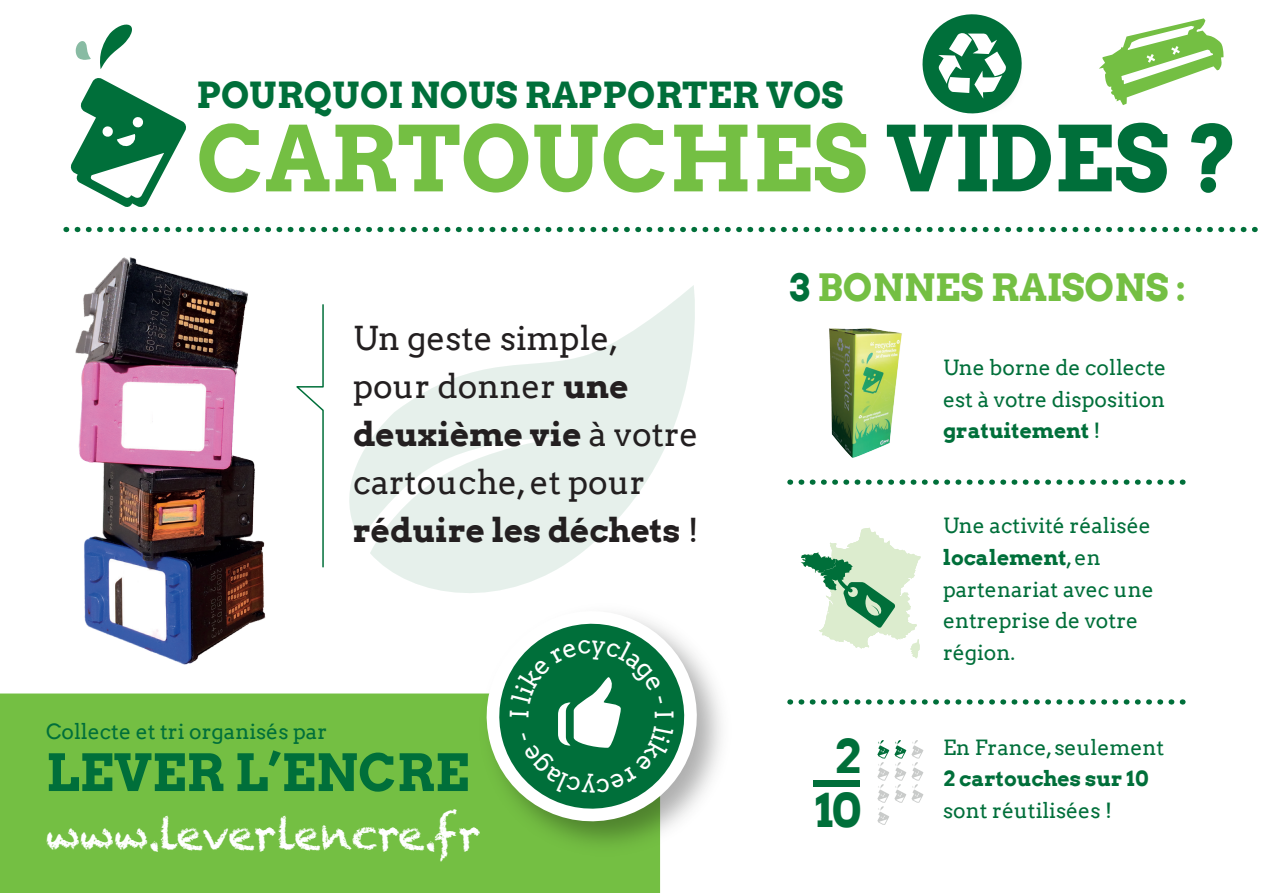
<style>
.page{position:relative;width:1263px;height:893px;background:#fff}
.page>*{position:absolute;margin:0;border:0;box-sizing:border-box;transform-origin:0 0}
.t1{font:700 90.15px "Arvo";color:#74bf43}
.t2{font:700 51px "Arvo";color:#006f3a}
.t3{font:700 46.65px/53.7px "Arvo";color:#006f3a;text-align:center}
.t4{font:42px "Chalkduster";letter-spacing:-.005em;color:#fff}
.t5{font:700 37.65px "Arvo";color:#74bf43}
.t6{font:700 36px "Arvo";color:#006f3a}
.t7{font:33px/48px "Arvo";color:#231f20}
.t8{font:21px/31.7px "Arvo";color:#006f3a;text-align:justify}
.t9{font:700 21px "Arvo";color:#006f3a}
.s1{color:#006f3a}
.s2{font-weight:700}
</style>
<div class="page">
<svg style="left:349px;top:285px;width:346px;height:308px;fill:#e6f0eb"></svg>
<img style="left:829px;top:328px;width:73px;height:130px">
<svg style="left:801px;top:528px;width:120px;height:130px"></svg>
<svg style="left:877px;top:740px;width:46px;height:85px"></svg>
<div style="left:813px;top:780px;width:47px;height:6px;background:#006f3a"></div>
<svg style="left:790px;top:479px;width:395px;height:6px"></svg>
<svg style="left:790px;top:699px;width:395px;height:6px"></svg>
<svg style="left:100px;top:24px;width:32px;height:45px"></svg>
<svg style="left:76px;top:41px;width:15px;height:19px"></svg>
<svg style="left:70px;top:78px;width:116px;height:129px"></svg>
<svg style="left:1099px;top:18px;width:125px;height:87px"></svg>
<div style="left:0;top:693px;width:660px;height:200px;background:#74bf43"></div>
<img style="left:471px;top:677px;width:250px;height:187px">
<svg style="left:475px;top:655px;width:233px;height:178px"></svg>
<svg style="left:296px;top:304px;width:28px;height:264px"></svg>
<svg style="left:66px;top:227px;width:1192px;height:5px"></svg>
<svg style="left:922px;top:14px;width:100px;height:100px"></svg>
<img style="left:76px;top:257px;width:190px;height:407px">
<svg style="left:489px;top:615px;width:205px;height:204px"></svg>
<h3 class="t6" style="left:196px;top:73px;width:648px">POURQUOI NOUS RAPPORTER VOS</h3>
<h1 class="t1" style="left:196px;top:102px;width:1045px">CARTOUCHES <span class="s1">VIDES ?</span></h1>
<h3 class="t7" style="left:353px;top:314px;width:347px">Un geste simple, pour donner <span class="s2">une deuxième vie</span> à votre cartouche, et pour <span class="s2">réduire les déchets</span> !</h3>
<p class="t8" style="left:46px;top:715px;width:283px">Collecte et tri organisés par</p>
<h2 class="t2" style="left:46px;top:741px;width:425px">LEVER L’ENCRE</h2>
<h3 class="t4" style="left:46px;top:810px;width:436px">www.leverlencre.fr</h3>
<h3 class="t5" style="left:790px;top:264px;width:398px"><span class="s1">3</span> BONNES RAISONS :</h3>
<p class="t8" style="left:943px;top:352px;width:225px">Une borne de collecte est à votre disposition <span class="s2">gratuitement</span> !</p>
<h3 class="t3" style="left:815px;top:729px;width:47px">2<br>10</h3>
<p class="t8" style="left:943px;top:510px;width:212px;text-align:left">Une activité réalisée <span class="s2">localement</span>, en partenariat avec une entreprise de votre région.</p>
<p class="t8" style="left:943px;top:731px;width:223px">En France, seulement</p>
<p class="t9" style="left:943px;top:766px;width:207px">2 cartouches sur 10</p>
<p class="t8" style="left:943px;top:795px;width:171px">sont réutilisées !</p>
</div>
